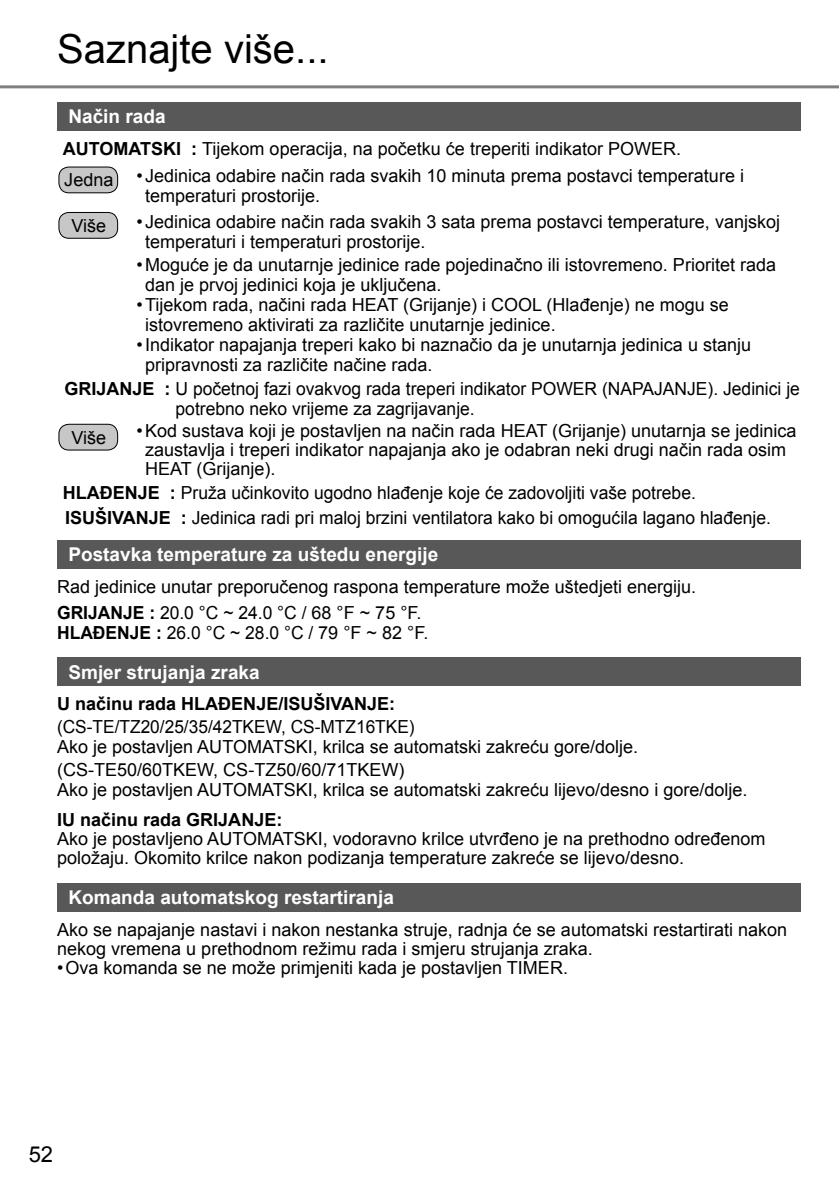
<style>
.page{position:relative;width:839px;height:1190px;background:#fff}
.page>*{position:absolute;margin:0;border:0;box-sizing:border-box;transform-origin:0 0}
.t1{font:40px "Arial";color:#000}
.t2{font:22px "Arial";color:#000}
.t3{font:700 19px "Arial";color:#fff}
.t4{font:18px/20px "Arial";color:#000}
.t5{font:18px/20px "Arial";color:#000;scale:.96 1}
.t6{font:700 18px "Arial";color:#000}
.s1{font-weight:700}
</style>
<div class="page">
<hr style="left:0;top:85px;width:838px;height:3px;background:#808080">
<div style="left:57px;top:102px;width:743px;height:29px;background:#585858"></div>
<div style="left:59px;top:167px;width:59px;height:26px;background:#c7c7c7;border-radius:10px"></div>
<div style="left:58px;top:166px;width:60px;height:27px;border:1px solid #000;border-radius:10px"></div>
<div style="left:59px;top:212px;width:59px;height:26px;background:#c7c7c7;border-radius:10px"></div>
<div style="left:58px;top:212px;width:60px;height:27px;border:1px solid #000;border-radius:10px"></div>
<div style="left:59px;top:424px;width:59px;height:26px;background:#c7c7c7;border-radius:10px"></div>
<div style="left:58px;top:424px;width:60px;height:26px;border:1px solid #000;border-radius:10px"></div>
<div style="left:57px;top:540px;width:743px;height:28px;background:#585858"></div>
<div style="left:57px;top:657px;width:743px;height:29px;background:#585858"></div>
<div style="left:57px;top:883px;width:743px;height:28px;background:#585858"></div>
<h1 class="t1" style="left:57px;top:27px;width:273px">Saznajte više...</h1>
<p class="t3" style="left:68px;top:106px;width:99px">Način rada</p>
<p class="t4" style="left:63px;top:133px;width:619px;line-height:31.2px"><span class="s1">AUTOMATSKI :</span> Tijekom operacija, na početku će treperiti indikator POWER.<br>Jedna</p>
<p class="t4" style="left:145px;top:166px;width:600px;text-indent:-9px">• Jedinica odabire način rada svakih 10 minuta prema postavci temperature i temperaturi prostorije.</p>
<p class="t4" style="left:71px;top:216px;width:36px">Više</p>
<p class="t4" style="left:145px;top:212px;width:636px;text-indent:-9px">• Jedinica odabire način rada svakih 3 sata prema postavci temperature, vanjskoj temperaturi i temperaturi prostorije.</p>
<p class="t4" style="left:145px;top:254px;width:632px;text-indent:-9px">• Moguće je da unutarnje jedinice rade pojedinačno ili istovremeno. Prioritet rada dan je prvoj jedinici koja je uključena.</p>
<p class="t4" style="left:145px;top:294px;width:585px;text-indent:-9px">• Tijekom rada, načini rada HEAT (Grijanje) i COOL (Hlađenje) ne mogu se istovremeno aktivirati za različite unutarnje jedinice.</p>
<p class="t4" style="left:145px;top:334px;width:607px;text-indent:-9px">• Indikator napajanja treperi kako bi naznačio da je unutarnja jedinica u stanju pripravnosti za različite načine rada.</p>
<p class="t4" style="left:175px;top:379px;width:625px;text-indent:-111px"><span class="s1">GRIJANJE :</span> U početnoj fazi ovakvog rada treperi indikator POWER (NAPAJANJE). Jedinici je potrebno neko vrijeme za zagrijavanje.</p>
<p class="t4" style="left:71px;top:427px;width:36px">Više</p>
<p class="t4" style="left:145px;top:421px;width:652px;line-height:19px;text-indent:-9px">• Kod sustava koji je postavljen na način rada HEAT (Grijanje) unutarnja se jedinica zaustavlja i treperi indikator napajanja ako je odabran neki drugi način rada osim<br>HEAT (Grijanje).</p>
<p class="t4" style="left:63px;top:481px;width:709px;line-height:24.4px"><span class="s1">HLAĐENJE :</span> Pruža učinkovito ugodno hlađenje koje će zadovoljiti vaše potrebe.<br><span class="s1">ISUŠIVANJE :</span> Jedinica radi pri maloj brzini ventilatora kako bi omogućila lagano hlađenje.</p>
<p class="t3" style="left:68px;top:544px;width:371px">Postavka temperature za uštedu energije</p>
<p class="t4" style="left:57px;top:574px;width:640px;line-height:25.6px">Rad jedinice unutar preporučenog raspona temperature može uštedjeti energiju.<br><span class="s1">GRIJANJE :</span> 20.0 °C ~ 24.0 °C / 68 °F ~ 75 °F.</p>
<p class="t4" style="left:57px;top:622px;width:372px"><span class="s1">HLAĐENJE :</span> 26.0 °C ~ 28.0 °C / 79 °F ~ 82 °F.</p>
<p class="t3" style="left:68px;top:661px;width:193px">Smjer strujanja zraka</p>
<p class="t6" style="left:57px;top:694px;width:339px">U načinu rada HLAĐENJE/ISUŠIVANJE:</p>
<p class="t5" style="left:57px;top:717px;width:606px">(CS-TE/TZ20/25/35/42TKEW, CS-MTZ16TKE)<br>Ako je postavljen AUTOMATSKI, krilca se automatski zakreću gore/dolje.</p>
<p class="t4" style="left:57px;top:760px;width:691px">(CS-TE50/60TKEW, CS-TZ50/60/71TKEW)<br>Ako je postavljen AUTOMATSKI, krilca se automatski zakreću lijevo/desno i gore/dolje.</p>
<p class="t6" style="left:57px;top:810px;width:227px">IU načinu rada GRIJANJE:</p>
<p class="t4" style="left:57px;top:829px;width:709px;line-height:19px">Ako je postavljeno AUTOMATSKI, vodoravno krilce utvrđeno je na prethodno određenom položaju. Okomito krilce nakon podizanja temperature zakreće se lijevo/desno.</p>
<p class="t3" style="left:68px;top:887px;width:327px">Komanda automatskog restartiranja</p>
<p class="t4" style="left:57px;top:920px;width:731px;line-height:19px">Ako se napajanje nastavi i nakon nestanka struje, radnja će se automatski restartirati nakon nekog vremena u prethodnom režimu rada i smjeru strujanja zraka.</p>
<p class="t4" style="left:57px;top:957px;width:512px">• Ova komanda se ne može primjeniti kada je postavljen TIMER.</p>
<p class="t2" style="left:29px;top:1142px;width:26px">52</p>
</div>
